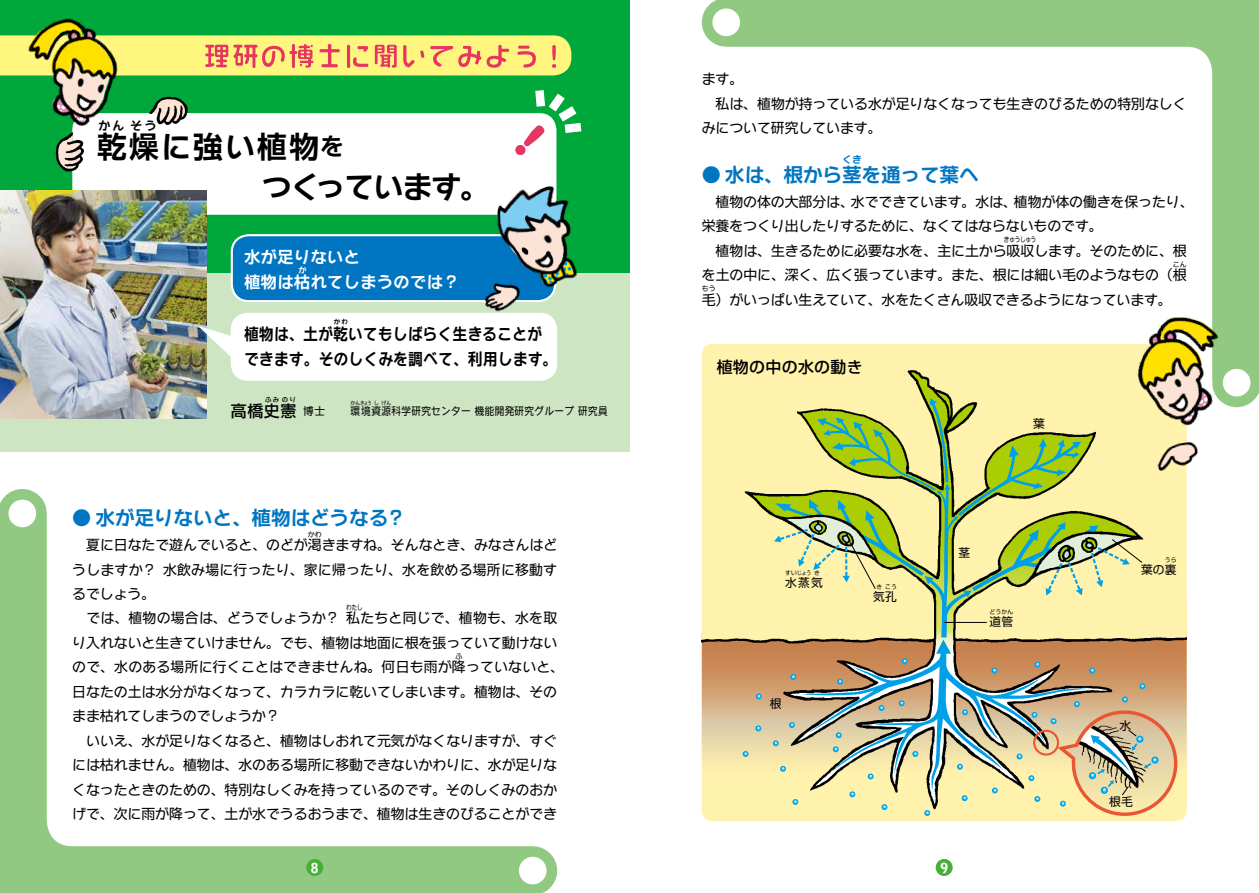
<style>
.page{position:relative;width:1259px;height:893px;background:#fff}
.page>*{position:absolute;margin:0;border:0;box-sizing:border-box;transform-origin:0 0}
.t1{font:700 29.7px "Wanpaku GN Std De";letter-spacing:-.025em;color:#000}
.t2{font:700 29.7px "Shin Go Pro De";color:#000}
.t3{font:700 19.2px "Wanpaku GN Std De";letter-spacing:.02em;color:#0075c2}
.t4{font:700 15.9px "Wanpaku GN Std De";letter-spacing:.04em;color:#000;scale:.9 1}
.t5{font:700 15.9px/25.5px "Wanpaku GN Std De";letter-spacing:.04em;color:#fff}
.t6{font:500 15.9px "Soft Go Std";letter-spacing:.02em;color:#000}
.t7{font:500 15.9px "Shin Go Pro";color:#000}
.t8{font:13.8px/24.5px "Wanpaku GN Std";color:#000}
.t9{font:13.8px/24.5px "Wanpaku GN Std";letter-spacing:.02em;color:#000}
.t10{font:900 13.8px "Bell Gothic Std";color:#fff}
.t11{font:11.7px "Soft Go Std";letter-spacing:.02em;color:#000}
.t12{font:700 11.7px "Wanpaku GN Std De";color:#000}
.t13{font:10.65px "Shin Go Pro";letter-spacing:.04em;color:#000;scale:.9 1}
.t14{font:10.65px "Shin Go Pro";letter-spacing:.04em;color:#000}
.t15{font:700 9.6px "Wanpaku GN Std De";color:#0075c2}
.t16{font:700 7.95px "Wanpaku GN Std De";color:#fff}
.t17{font:6.9px "Wanpaku GN Std";color:#000;scale:.8 1}
.t18{font:6.9px "Wanpaku GN Std";color:#000}
.t19{font:500 6.45px "Wanpaku GN Std";color:#000}
.t20{font:700 6.45px "Wanpaku GN Std De";color:#000}
.t21{font:5.85px "Soft Go Std";letter-spacing:.02em;color:#000}
.t22{font:5.25px "Wanpaku GN Std";letter-spacing:.02em;color:#000;scale:.91 1}
.s1{font-family:"Wanpaku GN Std De"}
.s2{font-family:"Wanpaku GN Std De";font-size:23.4px}
.s3{font-family:"Shin Go Pro De"}
.s4{font-family:"Wanpaku GN Std"}
.s5{font-family:"Shin Go Pro"}
</style>
<div class="page">
<div style="left:726px;top:0;width:533px;height:381px;background:#91c982"></div>
<svg style="left:702px;top:0;width:49px;height:47px"></svg>
<div style="left:629px;top:47px;width:583px;height:799px;background:#fff;border-radius:26px"></div>
<div style="left:712px;top:9px;width:28px;height:27px;background:#fff;border-radius:50%"></div>
<div style="left:0;top:513px;width:533px;height:380px;background:#91c982"></div>
<svg style="left:0;top:489px;width:47px;height:49px"></svg>
<svg style="left:508px;top:846px;width:49px;height:47px"></svg>
<div style="left:47px;top:47px;width:582px;height:799px;background:#fff;border-radius:26px"></div>
<div style="left:0;top:0;width:629px;height:452px;background:#00a73b"></div>
<div style="left:9px;top:500px;width:27px;height:27px;background:#fff;border-radius:50%"></div>
<div style="left:519px;top:857px;width:27px;height:27px;background:#fff;border-radius:50%"></div>
<div style="left:0;top:274px;width:629px;height:178px;background:#cde5c3"></div>
<div style="left:306px;top:859px;width:17px;height:17px;background:#45b035;border-radius:50%"></div>
<div style="left:935px;top:859px;width:17px;height:17px;background:#45b035;border-radius:50%"></div>
<div style="left:232px;top:235px;width:323px;height:66px;background:#0075c2;border-radius:17px"></div>
<div style="left:231px;top:234px;width:325px;height:68px;border:2px solid #fff;border-radius:17px"></div>
<div style="left:231px;top:313px;width:326px;height:68px;background:#fff;border-radius:17px"></div>
<div style="left:72px;top:113px;width:484px;height:102px;background:#fff;border-radius:17px"></div>
<img style="left:0;top:190px;width:207px;height:228px">
<svg style="left:198px;top:326px;width:33px;height:35px"></svg>
<svg style="left:702px;top:344px;width:557px;height:478px;background:#d9d19c"></svg>
<img style="left:1109px;top:295px;width:142px;height:150px">
<img style="left:62px;top:169px;width:15px;height:5px">
<svg style="left:0;top:18px;width:582px;height:151px"></svg>
<img style="left:145px;top:90px;width:45px;height:36px">
<img style="left:484px;top:179px;width:102px;height:99px">
<svg style="left:486px;top:190px;width:88px;height:112px"></svg>
<img style="left:474px;top:269px;width:55px;height:44px">
<p class="t12" style="left:98px;top:116px;width:27px">かん</p>
<p class="t12" style="left:130px;top:116px;width:27px">そう</p>
<h1 class="t2" style="left:97px;top:122px;width:248px">乾燥<span class="s1">に</span>強<span class="s1">い</span>植物<span class="s2">を</span></h1>
<h1 class="t1" style="left:97px;top:164px;width:394px"><span class="s3">　　　　　</span>つくっています。</h1>
<p class="t5" style="left:244px;top:242px;width:216px"><span class="s3">水</span>が<span class="s3">足</span>りないと<br><span class="s3">植物</span>は<span class="s3">枯</span>れてしまうのでは？</p>
<p class="t16" style="left:298px;top:264px;width:9px">か</p>
<p class="t20" style="left:334px;top:317px;width:15px">かわ</p>
<p class="t4" style="left:244px;top:347px;width:349px">できます。そのしくみを<span class="s3">調</span>べて、<span class="s3">利用</span>します。</p>
<p class="t4" style="left:244px;top:322px;width:332px"><span class="s3">植物</span>は、<span class="s3">土</span>が<span class="s3">乾</span>いてもしばらく<span class="s3">生</span>きることが</p>
<p class="t19" style="left:265px;top:394px;width:32px">ふみのり</p>
<p class="t7" style="left:231px;top:398px;width:67px">高橋史憲</p>
<p class="t14" style="left:303px;top:402px;width:23px">博士</p>
<p class="t22" style="left:350px;top:398px;width:25px">かんきょう</p>
<p class="t22" style="left:374px;top:398px;width:7px">し</p>
<p class="t22" style="left:382px;top:398px;width:12px">げん</p>
<p class="t13" style="left:350px;top:402px;width:287px">環境資源科学研究<span class="s4">センター</span>機能開発研究<span class="s4">グループ</span>研究員</p>
<h2 class="t3" style="left:72px;top:503px;width:335px">● <span class="s3">水</span>が<span class="s3">足</span>りないと、<span class="s3">植物</span>はどうなる？</h2>
<p class="t8" style="left:72px;top:531px;width:486px"><span class="s5">　夏</span>に<span class="s5">日</span>なたで<span class="s5">遊</span>んでいると、のどが<span class="s5">渇</span>きますね。そんなとき、みなさんはど</p>
<p class="t18" style="left:308px;top:529px;width:15px">かわ</p>
<p class="t9" style="left:72px;top:556px;width:486px">うしますか？<span class="s5">水飲</span>み<span class="s5">場</span>に<span class="s5">行</span>ったり、<span class="s5">家</span>に<span class="s5">帰</span>ったり、<span class="s5">水</span>を<span class="s5">飲</span>める<span class="s5">場所</span>に<span class="s5">移動</span>するでしょう。</p>
<p class="t9" style="left:86px;top:604px;width:472px">では、<span class="s5">植物</span>の<span class="s5">場合</span>は、どうでしょうか？<span class="s5">私</span>たちと<span class="s5">同</span>じで、<span class="s5">植物</span>も、<span class="s5">水</span>を<span class="s5">取</span></p>
<p class="t17" style="left:346px;top:602px;width:22px">わたし</p>
<p class="t9" style="left:72px;top:629px;width:493px">り<span class="s5">入</span>れないと<span class="s5">生</span>きていけません。でも、<span class="s5">植物</span>は<span class="s5">地面</span>に<span class="s5">根</span>を<span class="s5">張</span>っていて<span class="s5">動</span>けないので、<span class="s5">水</span>のある<span class="s5">場所</span>に<span class="s5">行</span>くことはできませんね。<span class="s5">何日</span>も<span class="s5">雨</span>が<span class="s5">降</span>っていないと、</p>
<p class="t18" style="left:455px;top:651px;width:8px">ふ</p>
<p class="t8" style="left:72px;top:678px;width:486px"><span class="s5">日</span>なたの<span class="s5">土</span>は<span class="s5">水分</span>がなくなって、カラカラに<span class="s5">乾</span>いてしまいます。<span class="s5">植物</span>は、そのまま<span class="s5">枯</span>れてしまうのでしょうか？</p>
<p class="t8" style="left:72px;top:727px;width:486px;text-align:justify;text-indent:14px">いいえ、<span class="s5">水</span>が<span class="s5">足</span>りなくなると、<span class="s5">植物</span>はしおれて<span class="s5">元気</span>がなくなりますが、すぐには<span class="s5">枯</span>れません。<span class="s5">植物</span>は、<span class="s5">水</span>のある<span class="s5">場所</span>に<span class="s5">移動</span>できないかわりに、<span class="s5">水</span>が<span class="s5">足</span>りなくなったときのための、<span class="s5">特別</span>なしくみを<span class="s5">持</span>っているのです。そのしくみのおかげで、<span class="s5">次</span>に<span class="s5">雨</span>が<span class="s5">降</span>って、<span class="s5">土</span>が<span class="s5">水</span>でうるおうまで、<span class="s5">植物</span>は<span class="s5">生</span>きのびることができ</p>
<p class="t8" style="left:702px;top:66px;width:486px">ます。<br><span class="s5">　私</span>は、<span class="s5">植物</span>が<span class="s5">持</span>っている<span class="s5">水</span>が<span class="s5">足</span>りなくなっても<span class="s5">生</span>きのびるための<span class="s5">特別</span>なしくみについて<span class="s5">研究</span>しています。</p>
<h2 class="t3" style="left:702px;top:160px;width:278px">● <span class="s3">水</span>は、<span class="s3">根</span>から<span class="s3">茎</span>を<span class="s3">通</span>って<span class="s3">葉</span>へ</h2>
<p class="t15" style="left:842px;top:152px;width:21px">くき</p>
<p class="t8" style="left:702px;top:188px;width:493px"><span class="s5">　植物</span>の<span class="s5">体</span>の<span class="s5">大部分</span>は、<span class="s5">水</span>でできています。<span class="s5">水</span>は、<span class="s5">植物</span>が<span class="s5">体</span>の<span class="s5">働</span>きを<span class="s5">保</span>ったり、<span class="s5">栄養</span>をつくり<span class="s5">出</span>したりするために、なくてはならないものです。<br><span class="s5">　植物</span>は、<span class="s5">生</span>きるために<span class="s5">必要</span>な<span class="s5">水</span>を、<span class="s5">主</span>に<span class="s5">土</span>から<span class="s5">吸収</span>します。そのために、<span class="s5">根</span></p>
<p class="t17" style="left:1004px;top:234px;width:42px">きゅうしゅう</p>
<p class="t8" style="left:702px;top:261px;width:486px">を<span class="s5">土</span>の<span class="s5">中</span>に、<span class="s5">深</span>く、<span class="s5">広</span>く<span class="s5">張</span>っています。また、<span class="s5">根</span>には<span class="s5">細</span>い<span class="s5">毛</span>のようなもの（<span class="s5">根</span></p>
<p class="t18" style="left:1172px;top:259px;width:15px">こん</p>
<p class="t18" style="left:702px;top:283px;width:15px">もう</p>
<p class="t8" style="left:702px;top:286px;width:471px"><span class="s5">毛</span>）がいっぱい<span class="s5">生</span>えていて、<span class="s5">水</span>をたくさん<span class="s5">吸収</span>できるようになっています。</p>
<p class="t6" style="left:716px;top:355px;width:148px">植物の中の水の動き</p>
<p class="t21" style="left:785px;top:569px;width:27px">すいじょう</p>
<p class="t21" style="left:814px;top:569px;width:7px">き</p>
<p class="t11" style="left:785px;top:574px;width:39px">水蒸気</p>
<p class="t21" style="left:885px;top:583px;width:13px">こう</p>
<p class="t21" style="left:876px;top:583px;width:7px">き</p>
<p class="t11" style="left:873px;top:588px;width:25px">気孔</p>
<p class="t11" style="left:770px;top:695px;width:13px">根</p>
<p class="t11" style="left:1033px;top:415px;width:13px">葉</p>
<p class="t11" style="left:958px;top:544px;width:13px">茎</p>
<p class="t21" style="left:989px;top:608px;width:25px">どうかん</p>
<p class="t11" style="left:989px;top:613px;width:25px">道管</p>
<p class="t21" style="left:1165px;top:556px;width:13px">うら</p>
<p class="t11" style="left:1141px;top:561px;width:37px">葉の裏</p>
<p class="t11" style="left:1119px;top:717px;width:13px">水</p>
<p class="t11" style="left:1109px;top:793px;width:25px">根毛</p>
<p class="t10" style="left:311px;top:859px;width:9px">8</p>
<p class="t10" style="left:940px;top:859px;width:9px">9</p>
</div>
